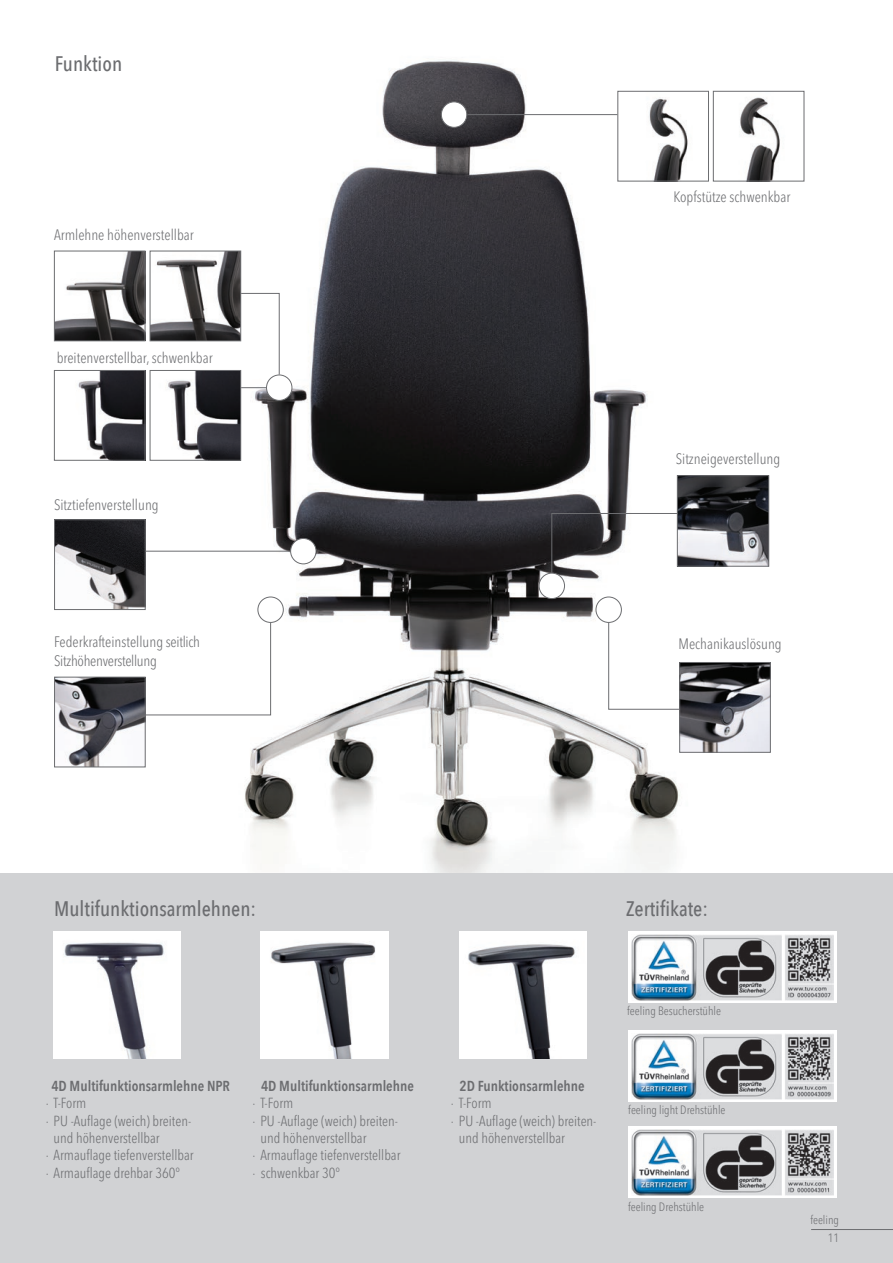
<style>
.page{position:relative;width:893px;height:1263px;background:#fff}
.page>*{position:absolute;margin:0;border:0;box-sizing:border-box;transform-origin:0 0}
.t1{font:500 21px "Avenir Next Condensed";color:#6c6d70}
.t2{font:300 condensed 15px "Avenir Next LT Pro";color:#6c6d70}
.t3{font:300 condensed 15px "Avenir Next LT Pro";letter-spacing:-.02em;color:#6c6d70}
.t4{font:300 condensed 14.4px/17.4px "Avenir Next LT Pro";color:#6c6d70}
.t5{font:600 14.4px "Avenir Next Condensed";color:#6c6d70}
.t6{font:300 condensed 12px "Avenir Next LT Pro";color:#6c6d70}
</style>
<div class="page">
<img style="left:206px;top:60px;width:485px;height:814px">
<img style="left:56px;top:253px;width:87px;height:86px">
<div style="left:54px;top:251px;width:91px;height:90px;border:1px solid #6c6d70"></div>
<img style="left:624px;top:93px;width:67px;height:86px">
<div style="left:617px;top:91px;width:92px;height:90px;border:1px solid #6c6d70"></div>
<img style="left:740px;top:97px;width:40px;height:82px">
<div style="left:713px;top:91px;width:91px;height:90px;border:1px solid #6c6d70"></div>
<img style="left:152px;top:253px;width:87px;height:86px">
<div style="left:150px;top:251px;width:91px;height:90px;border:1px solid #6c6d70"></div>
<img style="left:78px;top:372px;width:65px;height:87px">
<div style="left:54px;top:370px;width:91px;height:91px;border:1px solid #6c6d70"></div>
<img style="left:168px;top:372px;width:71px;height:87px">
<div style="left:150px;top:370px;width:91px;height:91px;border:1px solid #6c6d70"></div>
<img style="left:56px;top:521px;width:88px;height:87px">
<div style="left:54px;top:519px;width:92px;height:91px;border:1px solid #6c6d70"></div>
<img style="left:681px;top:664px;width:88px;height:87px">
<div style="left:679px;top:662px;width:92px;height:91px;border:1px solid #6c6d70"></div>
<div style="left:441px;top:102px;width:26px;height:25px;background:#fff;border-radius:50%"></div>
<div style="left:441px;top:102px;width:26px;height:26px;border:1px solid #6c6d70;border-radius:50%"></div>
<hr style="left:468px;top:114px;width:149px;height:1px;background:#6c6d70">
<div style="left:266px;top:375px;width:26px;height:25px;background:#fff;border-radius:50%"></div>
<div style="left:266px;top:375px;width:26px;height:26px;border:1px solid #6c6d70;border-radius:50%"></div>
<img style="left:56px;top:679px;width:88px;height:86px">
<div style="left:54px;top:677px;width:92px;height:90px;border:1px solid #6c6d70"></div>
<div style="left:258px;top:597px;width:25px;height:25px;background:#fff;border-radius:50%"></div>
<div style="left:258px;top:597px;width:26px;height:26px;border:1px solid #6c6d70;border-radius:50%"></div>
<div style="left:291px;top:538px;width:25px;height:26px;background:#fff;border-radius:50%"></div>
<div style="left:290px;top:538px;width:26px;height:26px;border:1px solid #6c6d70;border-radius:50%"></div>
<div style="left:596px;top:597px;width:25px;height:25px;background:#fff;border-radius:50%"></div>
<div style="left:596px;top:597px;width:26px;height:26px;border:1px solid #6c6d70;border-radius:50%"></div>
<img style="left:679px;top:477px;width:88px;height:88px">
<div style="left:677px;top:475px;width:92px;height:92px;border:1px solid #6c6d70"></div>
<div style="left:539px;top:573px;width:25px;height:25px;background:#fff;border-radius:50%"></div>
<div style="left:539px;top:573px;width:26px;height:26px;border:1px solid #6c6d70;border-radius:50%"></div>
<div style="left:0;top:874px;width:893px;height:389px;background:#d1d2d4"></div>
<hr style="left:811px;top:1229px;width:82px;height:1px;background:#6c6d70">
<svg style="left:240px;top:293px;width:40px;height:82px"></svg>
<svg style="left:241px;top:387px;width:25px;height:1px"></svg>
<hr style="left:146px;top:551px;width:144px;height:1px;background:#6c6d70">
<svg style="left:145px;top:622px;width:126px;height:94px"></svg>
<svg style="left:551px;top:513px;width:127px;height:60px"></svg>
<svg style="left:608px;top:622px;width:72px;height:88px"></svg>
<svg style="left:629px;top:931px;width:208px;height:72px;background:#fafafa"></svg>
<img style="left:632px;top:934px;width:202px;height:66px">
<svg style="left:629px;top:1030px;width:208px;height:72px;background:#fafafa"></svg>
<img style="left:632px;top:1034px;width:202px;height:65px">
<svg style="left:629px;top:1126px;width:208px;height:72px;background:#fafafa"></svg>
<img style="left:632px;top:1130px;width:202px;height:65px">
<img style="left:53px;top:931px;width:128px;height:128px">
<img style="left:261px;top:931px;width:127px;height:128px">
<img style="left:459px;top:931px;width:128px;height:128px">
<p class="t1" style="left:55px;top:51px;width:69px">Funktion</p>
<p class="t2" style="left:54px;top:226px;width:141px">Armlehne höhenverstellbar</p>
<p class="t2" style="left:57px;top:349px;width:157px">breitenverstellbar, schwenkbar</p>
<p class="t2" style="left:54px;top:496px;width:106px">Sitztiefenverstellung</p>
<p class="t2" style="left:54px;top:633px;width:147px">Federkrafteinstellung seitlich</p>
<p class="t3" style="left:54px;top:652px;width:104px">Sitzhöhenverstellung</p>
<p class="t2" style="left:673px;top:188px;width:118px">Kopfstütze schwenkbar</p>
<p class="t2" style="left:676px;top:450px;width:106px">Sitzneigeverstellung</p>
<p class="t2" style="left:678px;top:634px;width:105px">Mechanikauslösung</p>
<p class="t1" style="left:54px;top:896px;width:203px">Multifunktionsarmlehnen:</p>
<p class="t1" style="left:626px;top:896px;width:83px">Zertifikate:</p>
<p class="t5" style="left:51px;top:1073px;width:180px">4D Multifunktionsarmlehne NPR</p>
<p class="t4" style="left:46px;top:1094px;width:42px">· T-Form</p>
<p class="t4" style="left:46px;top:1112px;width:147px">· PU -Auflage (weich) breiten-</p>
<p class="t4" style="left:54px;top:1129px;width:108px">und höhenverstellbar</p>
<p class="t4" style="left:46px;top:1146px;width:149px">· Armauflage tiefenverstellbar · Armauflage drehbar 360°</p>
<p class="t5" style="left:261px;top:1073px;width:154px">4D Multifunktionsarmlehne</p>
<p class="t4" style="left:253px;top:1094px;width:42px">· T-Form</p>
<p class="t4" style="left:253px;top:1112px;width:147px">· PU -Auflage (weich) breiten-</p>
<p class="t4" style="left:260px;top:1129px;width:108px">und höhenverstellbar</p>
<p class="t4" style="left:253px;top:1146px;width:149px">· Armauflage tiefenverstellbar · schwenkbar 30°</p>
<p class="t5" style="left:459px;top:1073px;width:127px">2D Funktionsarmlehne</p>
<p class="t4" style="left:451px;top:1094px;width:42px">· T-Form</p>
<p class="t4" style="left:451px;top:1112px;width:147px">· PU -Auflage (weich) breiten-</p>
<p class="t4" style="left:459px;top:1129px;width:108px">und höhenverstellbar</p>
<p class="t6" style="left:627px;top:1004px;width:95px">feeling Besucherstühle</p>
<p class="t6" style="left:628px;top:1103px;width:99px">feeling light Drehstühle</p>
<p class="t6" style="left:628px;top:1199px;width:78px">feeling Drehstühle</p>
<p class="t6" style="left:810px;top:1212px;width:30px">feeling</p>
<p class="t6" style="left:828px;top:1230px;width:13px">11</p>
</div>
